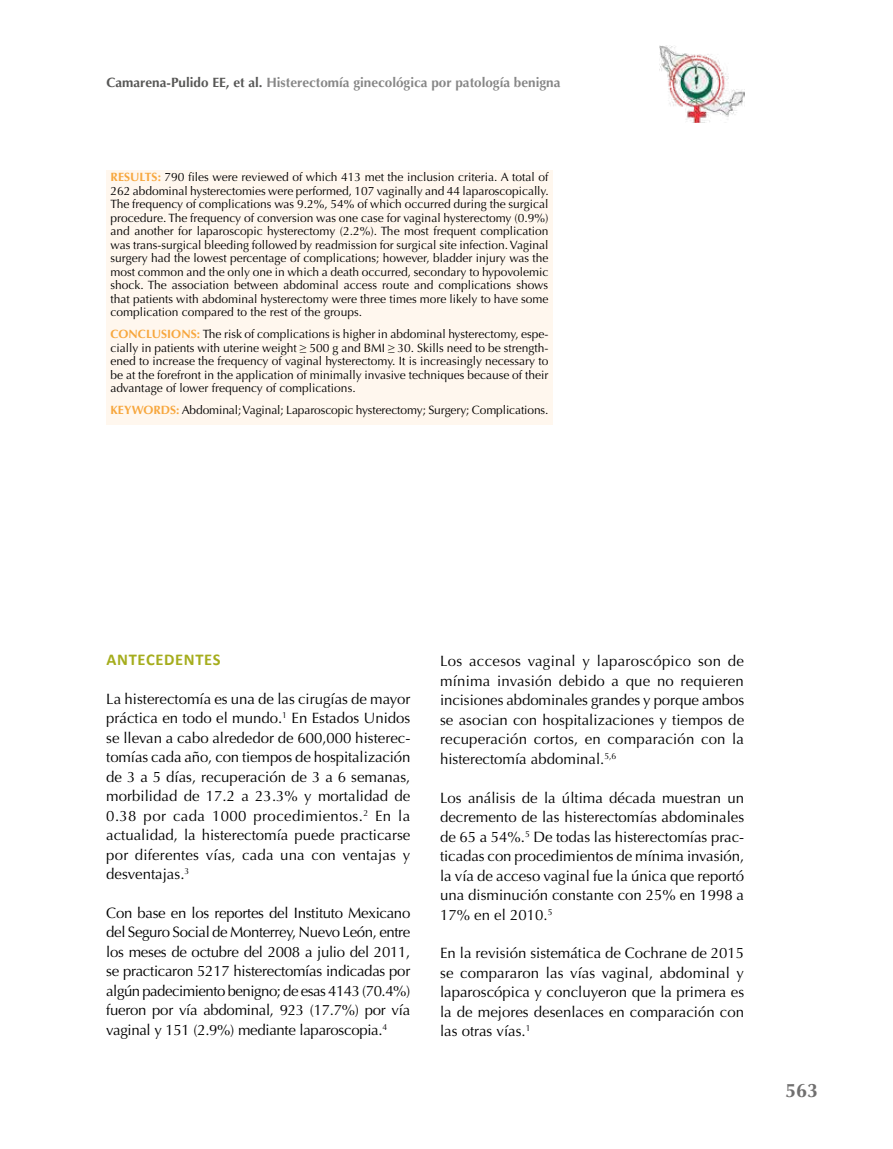
<style>
.page{position:relative;width:893px;height:1149px;background:#fff}
.page>*{position:absolute;margin:0;border:0;box-sizing:border-box;transform-origin:0 0}
.t1{font:700 19.5px "Optima";color:#706f6f}
.t2{font:700 16.5px "Calibri";letter-spacing:.04em;color:#a5ad1d}
.t3{font:15px/19.5px "Optima";color:#000;text-align:justify}
.t4{font:700 13.5px "Optima";color:#878787}
.t5{font:12px/13.5px "Optima";color:#000;text-align:justify}
.s1{color:#575756}
.s2{font-weight:700;color:#f7a73e}
</style>
<div class="page">
<div style="left:106px;top:170px;width:447px;height:255px;background:#fff7ee"></div>
<img style="left:659px;top:46px;width:85px;height:76px">
<p class="t4" style="left:107px;top:75px;width:455px"><span class="s1">Camarena-Pulido EE, et al.</span> Histerectomía ginecológica por patología benigna</p>
<p class="t5" style="left:111px;top:170px;width:440px"><span class="s2">RESULTS:</span> 790 files were reviewed of which 413 met the inclusion criteria. A total of 262 abdominal hysterectomies were performed, 107 vaginally and 44 laparoscopically.<br>The frequency of complications was 9.2%, 54% of which occurred during the surgical procedure. The frequency of conversion was one case for vaginal hysterectomy (0.9%) and another for laparoscopic hysterectomy (2.2%). The most frequent complication was trans-surgical bleeding followed by readmission for surgical site infection. Vaginal surgery had the lowest percentage of complications; however, bladder injury was the most common and the only one in which a death occurred, secondary to hypovolemic shock. The association between abdominal access route and complications shows that patients with abdominal hysterectomy were three times more likely to have some complication compared to the rest of the groups.</p>
<p class="t5" style="left:111px;top:327px;width:439px"><span class="s2">CONCLUSIONS:</span> The risk of complications is higher in abdominal hysterectomy, espe&shy;cially in patients with uterine weight ≥ 500 g and BMI ≥ 30. Skills need to be strength&shy;ened to increase the frequency of vaginal hysterectomy. It is increasingly necessary to be at the forefront in the application of minimally invasive techniques because of their advantage of lower frequency of complications.</p>
<p class="t5" style="left:111px;top:403px;width:439px"><span class="s2">KEYWORDS:</span> Abdominal; Vaginal; Laparoscopic hysterectomy; Surgery; Complications.</p>
<p class="t2" style="left:107px;top:648px;width:115px">ANTECEDENTES</p>
<p class="t3" style="left:106px;top:688px;width:306px">La histerectomía es una de las cirugías de mayor práctica en todo el mundo.<sup>1</sup> En Estados Unidos se llevan a cabo alrededor de 600,000 histerec&shy;tomías cada año, con tiempos de hospitalización de 3 a 5 días, recuperación de 3 a 6 semanas, morbilidad de 17.2 a 23.3% y mortalidad de 0.38 por cada 1000 procedimientos.<sup>2</sup> En la actualidad, la histerectomía puede practicarse por diferentes vías, cada una con ventajas y desventajas.<sup>3</sup></p>
<p class="t3" style="left:106px;top:902px;width:306px">Con base en los reportes del Instituto Mexicano del Seguro Social de Monterrey, Nuevo León, entre los meses de octubre del 2008 a julio del 2011, se practicaron 5217 histerectomías indicadas por algún padecimiento benigno; de esas 4143 (70.4%) fueron por vía abdominal, 923 (17.7%) por vía vaginal y 151 (2.9%) mediante laparoscopia.<sup>4</sup></p>
<p class="t3" style="left:440px;top:651px;width:306px">Los accesos vaginal y laparoscópico son de mínima invasión debido a que no requieren incisiones abdominales grandes y porque ambos se asocian con hospitalizaciones y tiempos de recuperación cortos, en comparación con la histerectomía abdominal.<sup>5,6</sup></p>
<p class="t3" style="left:440px;top:787px;width:306px">Los análisis de la última década muestran un decremento de las histerectomías abdominales de 65 a 54%.<sup>5</sup> De todas las histerectomías prac&shy;ticadas con procedimientos de mínima invasión, la vía de acceso vaginal fue la única que reportó una disminución constante con 25% en 1998 a 17% en el 2010.<sup>5</sup></p>
<p class="t3" style="left:440px;top:943px;width:306px">En la revisión sistemática de Cochrane de 2015 se compararon las vías vaginal, abdominal y laparoscópica y concluyeron que la primera es la de mejores desenlaces en comparación con las otras vías.<sup>1</sup></p>
<h1 class="t1" style="left:785px;top:1079px;width:34px">563</h1>
</div>
